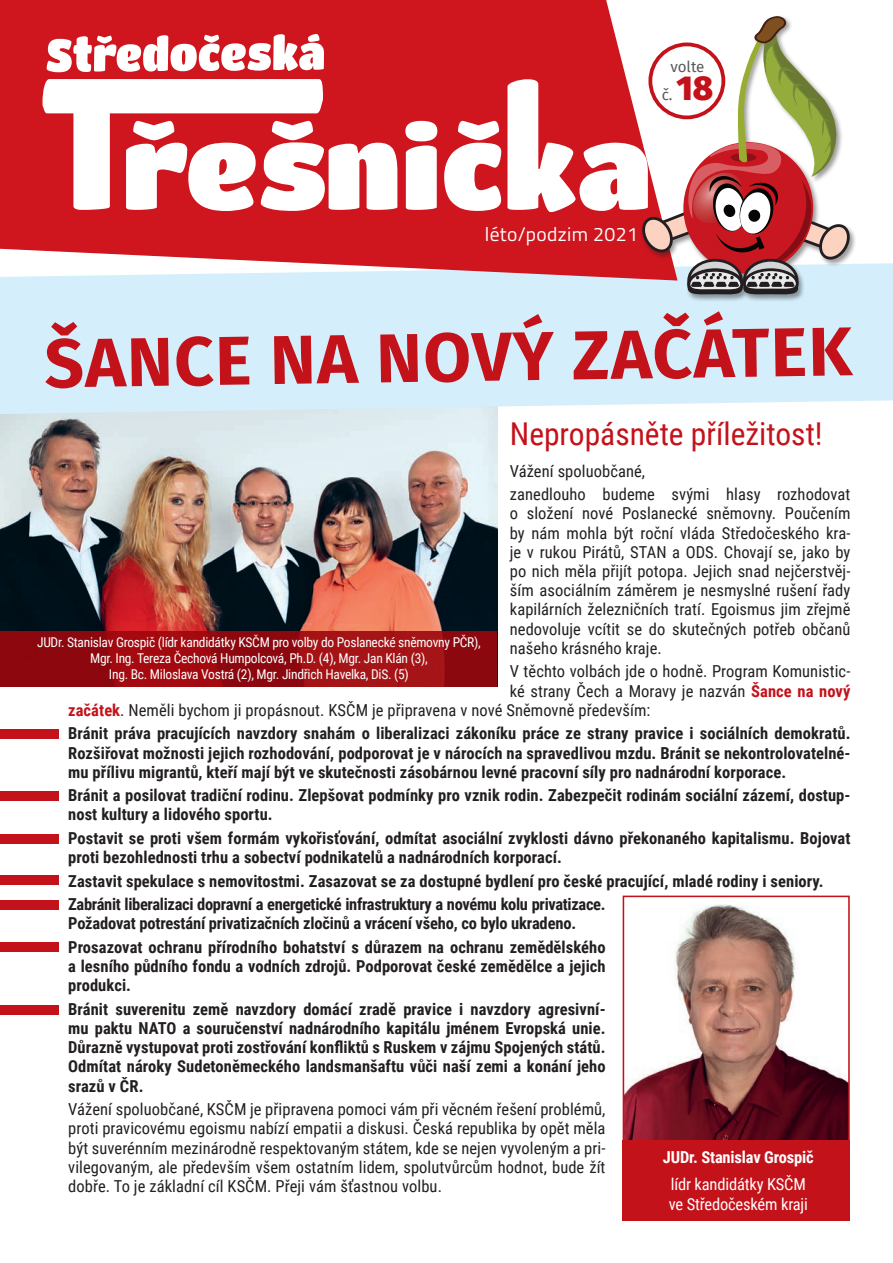
<style>
.page{position:relative;width:893px;height:1263px;background:#fff}
.page>*{position:absolute;margin:0;border:0;box-sizing:border-box;transform-origin:0 0}
.t1{font:700 69px "Fira Sans";color:#c4121a}
.t2{font:900 34.05px "Fira Sans";color:#c4121a}
.t3{font:31.5px "Roboto Condensed";color:#c4121a}
.t4{font:19.5px "Titillium Web";letter-spacing:.02em;color:#fff}
.t5{font:700 16.5px/19.2px "Roboto Condensed";letter-spacing:.005em;color:#231f20}
.t6{font:16.5px/19.2px "Roboto Condensed";letter-spacing:.005em;color:#231f20;text-align:justify}
.t7{font:16.5px/19.8px "Roboto Condensed";letter-spacing:-.01em;color:#fff}
.t8{font:700 16.5px "Roboto Condensed";letter-spacing:-.01em;color:#fff}
.t9{font:15.15px/28.5px "Fira Sans";letter-spacing:-.005em;color:#57585a}
.t10{font:13.5px/16.2px "Roboto Condensed";letter-spacing:-.02em;color:#fff;text-align:center}
.s1{font-weight:700;color:#c4121a}
</style>
<div class="page">
<img style="left:0;top:414px;width:497px;height:217px">
<div style="left:0;top:263px;width:893px;height:151px;background:#d4effb"></div>
<svg style="left:0;top:0;width:611px;height:281px;background:#d3323a"></svg>
<svg style="left:43px;top:79px;width:354px;height:132px"></svg>
<svg style="left:405px;top:121px;width:32px;height:89px"></svg>
<svg style="left:444px;top:121px;width:57px;height:90px"></svg>
<svg style="left:47px;top:34px;width:277px;height:38px"></svg>
<div style="left:641px;top:15px;width:216px;height:287px;background:#231f20;opacity:.45"></div>
<svg style="left:507px;top:16px;width:343px;height:278px"></svg>
<img style="left:626px;top:904px;width:221px;height:236px">
<div style="left:623px;top:895px;width:227px;height:325px;border:2px solid #c4121a"></div>
<div style="left:623px;top:1140px;width:227px;height:80px;background:#c4121a"></div>
<div style="left:0;top:729px;width:59px;height:10px;background:#c4121a"></div>
<div style="left:0;top:792px;width:59px;height:9px;background:#c4121a"></div>
<div style="left:0;top:834px;width:59px;height:9px;background:#c4121a"></div>
<div style="left:0;top:875px;width:59px;height:10px;background:#c4121a"></div>
<div style="left:0;top:900px;width:59px;height:9px;background:#c4121a"></div>
<div style="left:0;top:942px;width:59px;height:10px;background:#c4121a"></div>
<div style="left:0;top:1005px;width:59px;height:9px;background:#c4121a"></div>
<div style="left:0;top:631px;width:497px;height:56px;background:linear-gradient(to bottom,#980b10,#980c11)"></div>
<div style="left:648px;top:43px;width:77px;height:76px;border:4px solid #c4121a;border-radius:50%"></div>
<p class="t9" style="left:662px;top:52px;width:44px;text-indent:9px">volte č.</p>
<h2 class="t2" style="left:677px;top:58px;width:38px">18</h2>
<p class="t4" style="left:485px;top:220px;width:155px">léto/podzim 2021</p>
<h1 class="t1" style="left:43px;top:306px;width:809px;rotate:-1deg">Šance na nový začátek</h1>
<h3 class="t3" style="left:510px;top:411px;width:314px">Nepropásněte příležitost!</h3>
<p class="t6" style="left:510px;top:458px;width:342px;line-height:23.5px">Vážení spoluobčané,<br>zanedlouho budeme svými hlasy rozhodovat</p>
<p class="t6" style="left:510px;top:503px;width:342px">o složení nové Poslanecké sněmovny. Poučením by nám mohla být roční vláda Středočeského kra&shy;je v rukou Pirátů, STAN a ODS. Chovají se, jako by po nich měla přijít potopa. Jejich snad nejčerstvěj&shy;ším asociálním záměrem je nesmyslné rušení řady kapilárních železničních tratí. Egoismus jim zřejmě nedovoluje vcítit se do skutečných potřeb občanů našeho krásného kraje.</p>
<p class="t6" style="left:510px;top:661px;width:342px">V těchto volbách jde o hodně. Program Komunistic-</p>
<p class="t6" style="left:510px;top:680px;width:342px">ké strany Čech a Moravy je nazván <span class="s1">Šance na nový</span></p>
<p class="t6" style="left:68px;top:700px;width:584px"><span class="s1">začátek</span>. Neměli bychom ji propásnout. KSČM je připravena v nové Sněmovně především:</p>
<p class="t5" style="left:68px;top:723px;width:784px;text-align:justify">Bránit práva pracujících navzdory snahám o liberalizaci zákoníku práce ze strany pravice i sociálních demokratů.<br>Rozšiřovat možnosti jejich rozhodování, podporovat je v nárocích na spravedlivou mzdu. Bránit se nekontrolovatelné&shy;mu přílivu migrantů, kteří mají být ve skutečnosti zásobárnou levné pracovní síly pro nadnárodní korporace.</p>
<p class="t5" style="left:68px;top:785px;width:784px">Bránit a posilovat tradiční rodinu. Zlepšovat podmínky pro vznik rodin. Zabezpečit rodinám sociální zázemí, dostup&shy;nost kultury a lidového sportu.</p>
<p class="t5" style="left:68px;top:828px;width:784px">Postavit se proti všem formám vykořisťování, odmítat asociální zvyklosti dávno překonaného kapitalismu. Bojovat proti bezohlednosti trhu a sobectví podnikatelů a nadnárodních korporací.</p>
<p class="t5" style="left:68px;top:868px;width:757px;line-height:23.5px">Zastavit spekulace s nemovitostmi. Zasazovat se za dostupné bydlení pro české pracující, mladé rodiny i seniory.<br>Zabránit liberalizaci dopravní a energetické infrastruktury a novému kolu privatizace.</p>
<p class="t5" style="left:68px;top:911px;width:539px;line-height:23.5px">Požadovat potrestání privatizačních zločinů a vrácení všeho, co bylo ukradeno.<br>Prosazovat ochranu přírodního bohatství s důrazem na ochranu zemědělského</p>
<p class="t5" style="left:68px;top:956px;width:539px">a lesního půdního fondu a vodních zdrojů. Podporovat české zemědělce a jejich produkci.</p>
<p class="t5" style="left:68px;top:999px;width:539px;text-align:justify">Bránit suverenitu země navzdory domácí zradě pravice i navzdory agresivní&shy;mu paktu NATO a souručenství nadnárodního kapitálu jménem Evropská unie.<br>Důrazně vystupovat proti zostřování konfliktů s Ruskem v zájmu Spojených států.<br>Odmítat nároky Sudetoněmeckého landsmanšaftu vůči naší zemi a konání jeho srazů v ČR.</p>
<p class="t6" style="left:68px;top:1099px;width:539px">Vážení spoluobčané, KSČM je připravena pomoci vám při věcném řešení problémů, proti pravicovému egoismu nabízí empatii a diskusi. Česká republika by opět měla být suverénním mezinárodně respektovaným státem, kde se nejen vyvoleným a pri&shy;vilegovaným, ale především všem ostatním lidem, spolutvůrcům hodnot, bude žít dobře. To je základní cíl KSČM. Přeji vám šťastnou volbu.</p>
<p class="t10" style="left:37px;top:633px;width:445px">JUDr. Stanislav Grospič (lídr kandidátky KSČM pro volby do Poslanecké sněmovny PČR),<br>Mgr. Ing. Tereza Čechová Humpolcová, Ph.D. (4), Mgr. Jan Klán (3),<br>Ing. Bc. Miloslava Vostrá (2), Mgr. Jindřich Havelka, DiS. (5)</p>
<p class="t8" style="left:663px;top:1146px;width:152px">JUDr. Stanislav Grospič</p>
<p class="t7" style="left:669px;top:1174px;width:141px">lídr kandidátky KSČM ve Středočeském kraji</p>
</div>
